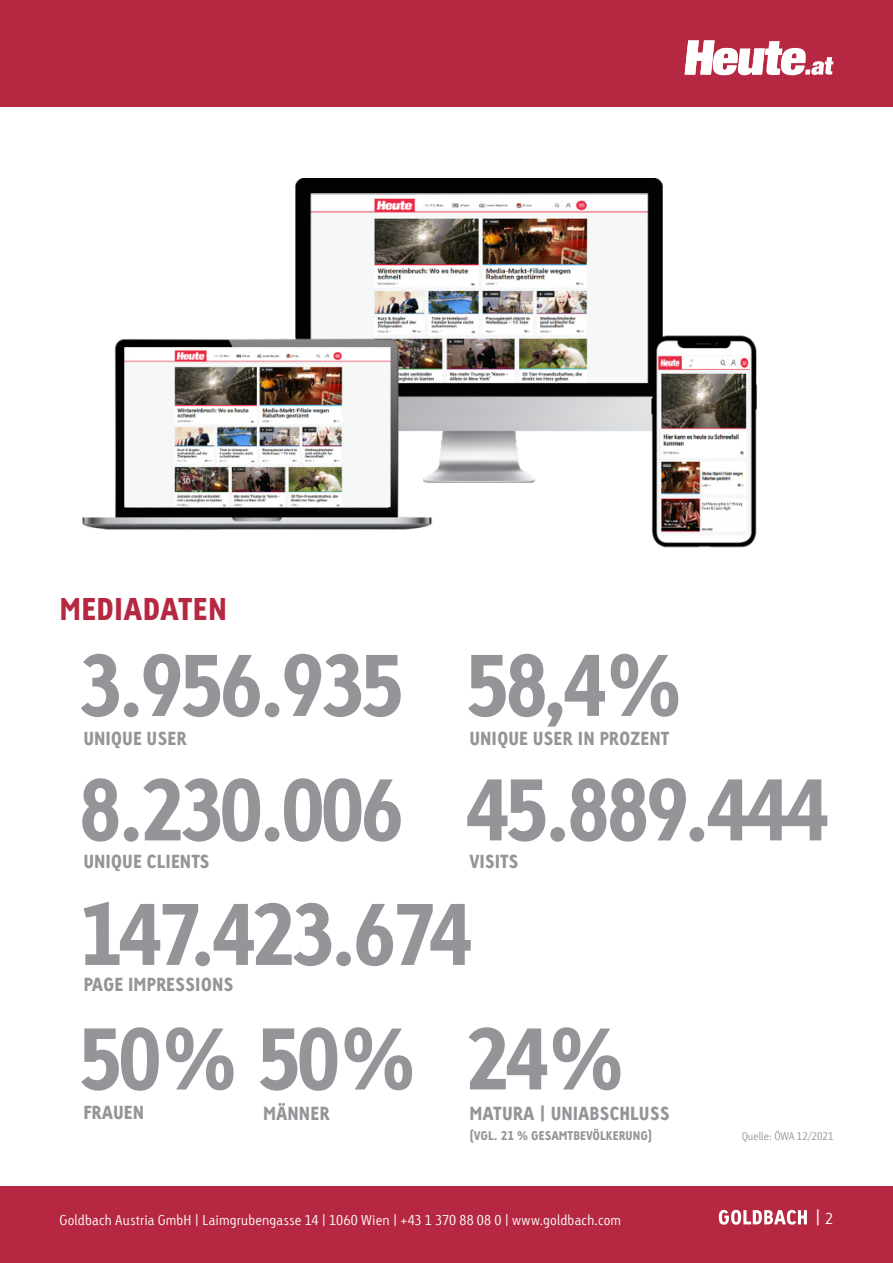
<style>
.page{position:relative;width:893px;height:1263px;background:#fff}
.page>*{position:absolute;margin:0;border:0;box-sizing:border-box;transform-origin:0 0}
.t1{font:82.5px "Linotype Tetria Black Tab";letter-spacing:-.06em;color:#939598}
.Medium_Headline{font:30px "Linotype Tetria Black Tab";letter-spacing:.005em;color:#b62841}
.t2{font:18px "Linotype Tetria Black Tab";color:#939598}
.t3{font:18px "Linotype Tetria Light Tab";color:#fff}
.t4{font:13.5px "Linotype Tetria Light Tab";letter-spacing:.01em;color:#fff}
.t5{font:12px "Linotype Tetria Black Tab";color:#939598}
.t6{font:10.5px "Linotype Tetria Light Tab";color:#939598}
.s1{font-size:15px}
</style>
<div class="page">
<div style="left:0;top:0;width:893px;height:106px;background:#b62841"></div>
<div style="left:0;top:1186px;width:893px;height:77px;background:#b62841"></div>
<svg style="left:719px;top:1210px;width:88px;height:15px"></svg>
<svg style="left:685px;top:40px;width:148px;height:35px"></svg>
<img style="left:82px;top:179px;width:675px;height:369px">
<p class="Medium_Headline" style="left:60px;top:589px;width:169px">MEDIADATEN</p>
<p class="t1" style="left:78px;top:631px;width:328px">3.956.935</p>
<p class="t2" style="left:83px;top:726px;width:105px">UNIQUE USER</p>
<p class="t1" style="left:78px;top:755px;width:328px">8.230.006</p>
<p class="t1" style="left:465px;top:631px;width:219px">58,4%</p>
<p class="t2" style="left:469px;top:726px;width:201px">UNIQUE USER IN PROZENT</p>
<p class="t1" style="left:465px;top:755px;width:366px">45.889.444</p>
<p class="t2" style="left:83px;top:849px;width:128px">UNIQUE CLIENTS</p>
<p class="t2" style="left:469px;top:849px;width:51px">VISITS</p>
<p class="t1" style="left:78px;top:880px;width:396px">147.423.674</p>
<p class="t2" style="left:83px;top:972px;width:152px">PAGE IMPRESSIONS</p>
<p class="t1" style="left:78px;top:1004px;width:340px">50% 50%</p>
<p class="t1" style="left:465px;top:1004px;width:161px">24%</p>
<p class="t2" style="left:83px;top:1100px;width:62px">FRAUEN</p>
<p class="t2" style="left:263px;top:1101px;width:68px">MÄNNER</p>
<p class="t2" style="left:469px;top:1101px;width:202px">MATURA | UNIABSCHLUSS</p>
<p class="t5" style="left:469px;top:1127px;width:184px">(VGL. 21 % GESAMTBEVÖLKERUNG)</p>
<p class="t6" style="left:742px;top:1129px;width:93px">Quelle: ÖWA 12/2021</p>
<p class="t4" style="left:60px;top:1211px;width:563px">Goldbach Austria GmbH | Laimgrubengasse 14 | 1060 Wien | +43 1 370 88 08 0 | www.goldbach.com</p>
<p class="t3" style="left:815px;top:1206px;width:19px">| <span class="s1">2</span></p>
</div>
